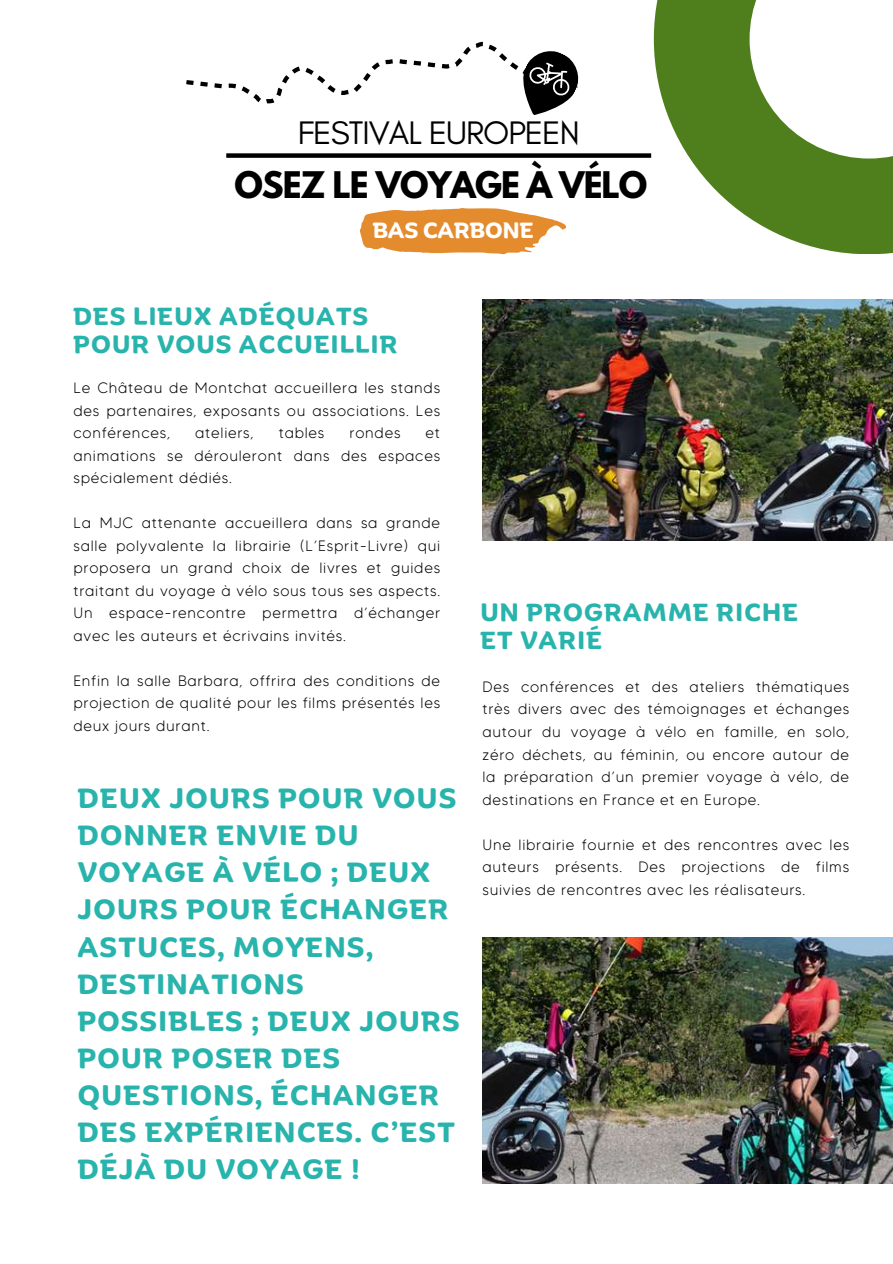
<style>
.page{position:relative;width:893px;height:1264px;background:#fff}
.page>*{position:absolute;margin:0;border:0;box-sizing:border-box;transform-origin:0 0}
.t1{font:33.15px "Glacial Indifference";letter-spacing:-.03em;color:#000}
.t2{font:700 32.4px "League Spartan";letter-spacing:-.03em;color:#000}
.t3{font:700 27px/37.2px "Binate Display";letter-spacing:.05em;color:#28b4ac}
.t4{font:700 24px/28.2px "Binate Display";letter-spacing:.05em;color:#28b4ac}
.t5{font:700 21.3px "Binate Display";color:#fff}
.t6{font:300 15px/22.5px "MADE Tommy Soft";letter-spacing:.05em;color:#000;text-align:justify}
</style>
<div class="page">
<svg style="left:653px;top:0;width:239px;height:254px;fill:#4e7f1c"></svg>
<img style="left:482px;top:299px;width:410px;height:241px">
<img style="left:482px;top:937px;width:410px;height:246px">
<div style="left:226px;top:153px;width:425px;height:5px;background:#000"></div>
<svg style="left:186px;top:41px;width:392px;height:191px"></svg>
<svg style="left:458px;top:42px;width:121px;height:85px"></svg>
<svg style="left:360px;top:208px;width:206px;height:46px"></svg>
<h1 class="t1" style="left:298px;top:113px;width:283px">FESTIVAL EUROPEEN</h1>
<h2 class="t2" style="left:234px;top:169px;width:414px">OSEZ LE VOYAGE À VÉLO</h2>
<h3 class="t5" style="left:373px;top:210px;width:162px">BAS CARBONE</h3>
<h3 class="t4" style="left:73px;top:299px;width:325px">DES LIEUX ADÉQUATS<br>POUR VOUS ACCUEILLIR</h3>
<p class="t6" style="left:73px;top:376px;width:368px">Le Château de Montchat accueillera les stands des partenaires, exposants ou associations. Les conférences,</p>
<p class="t6" style="left:195px;top:421px;width:60px">ateliers,</p>
<p class="t6" style="left:279px;top:421px;width:47px">tables</p>
<p class="t6" style="left:349px;top:421px;width:52px">rondes</p>
<p class="t6" style="left:73px;top:421px;width:368px;text-indent:352px">et animations se dérouleront dans des espaces spécialement dédiés.</p>
<p class="t6" style="left:73px;top:511px;width:368px">La MJC attenante accueillera dans sa grande salle polyvalente la librairie (L’Esprit-Livre) qui proposera un grand choix de livres et guides traitant du voyage à vélo sous tous ses aspects.<br>Un espace-rencontre permettra d’échanger avec les auteurs et écrivains invités.</p>
<p class="t6" style="left:73px;top:669px;width:368px">Enfin la salle Barbara, offrira des conditions de projection de qualité pour les films présentés les deux jours durant.</p>
<h3 class="t3" style="left:78px;top:776px;width:383px">DEUX JOURS POUR VOUS<br>DONNER ENVIE DU<br>VOYAGE À VÉLO ; DEUX<br>JOURS POUR ÉCHANGER<br>ASTUCES, MOYENS,<br>DESTINATIONS<br>POSSIBLES ; DEUX JOURS<br>POUR POSER DES<br>QUESTIONS, ÉCHANGER<br>DES EXPÉRIENCES. C’EST<br>DÉJÀ DU VOYAGE !</h3>
<h3 class="t4" style="left:480px;top:595px;width:319px">UN PROGRAMME RICHE<br>ET VARIÉ</h3>
<p class="t6" style="left:482px;top:675px;width:368px">Des conférences et des ateliers thématiques très divers avec des témoignages et échanges autour du voyage à vélo en famille, en solo, zéro déchets, au féminin, ou encore autour de la préparation d’un premier voyage à vélo, de destinations en France et en Europe.</p>
<p class="t6" style="left:482px;top:833px;width:368px">Une librairie fournie et des rencontres avec les auteurs présents. Des projections de films suivies de rencontres avec les réalisateurs.</p>
</div>
